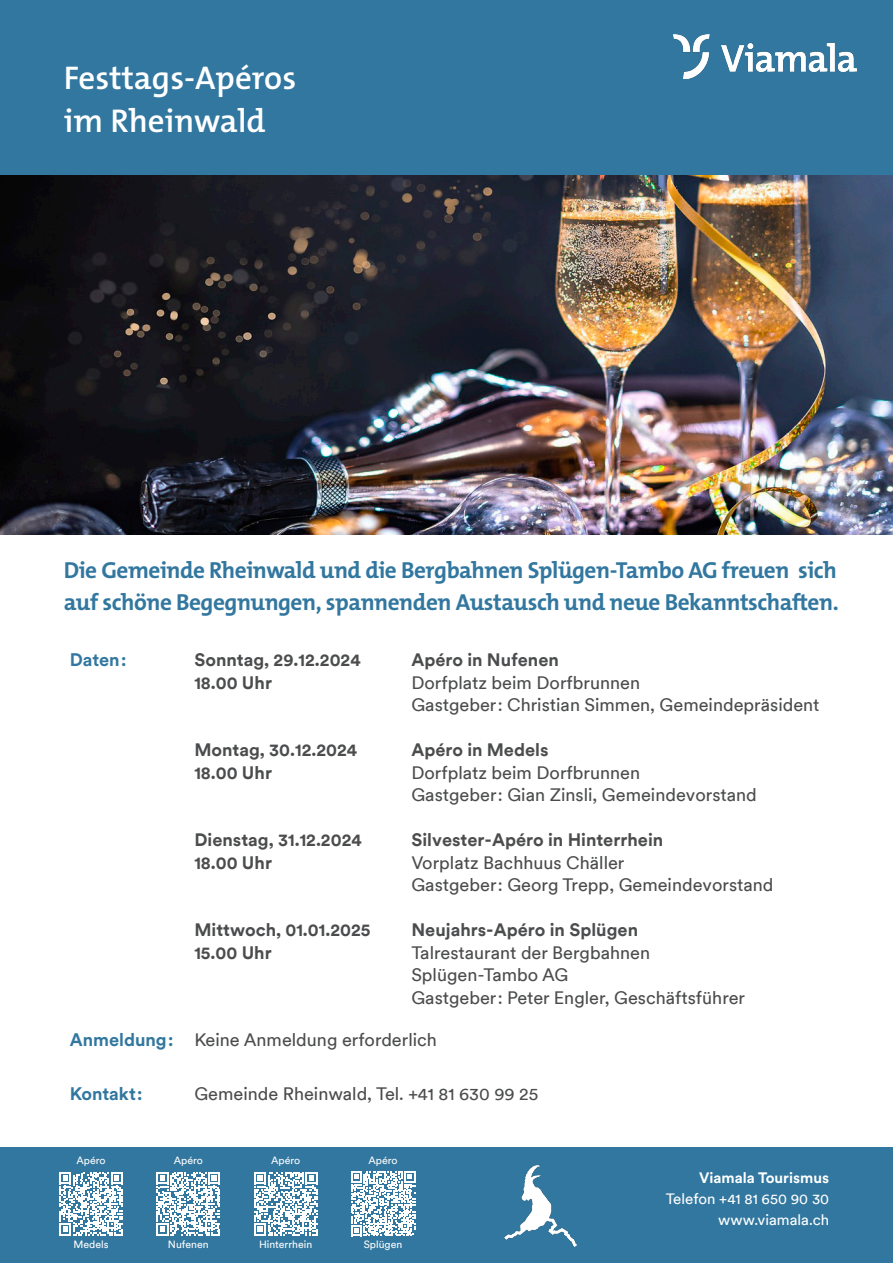
<style>
.page{position:relative;width:893px;height:1263px;background:#fff}
.page>*{position:absolute;margin:0;border:0;box-sizing:border-box;transform-origin:0 0}
.Absatzformat_1{font:600 33px "The Mix B W6";color:#fff}
.Absatzformat_1-2{font:700 23.25px/31.5px "The Mix B W7";letter-spacing:-.02em;color:#32779f}
.Absatzformat_5{font:18px/22.5px "Circulargraubuenden TT";color:#4b4c4d}
.Absatzformat_5-2{font:700 18px "Circulargraubuenden TT";color:#4b4c4d}
.Absatzformat_6{font:700 18px "Circulargraubuenden";color:#32779f}
.Absatzformat_5-3{font:700 17.25px "Circulargraubuenden TT";color:#4b4c4d}
.Absatzformat_9{font:700 15px "Circulargraubuenden";color:#fff}
.Absatzformat_1-3{font:15px "Circulargraubuenden TT";color:#fff}
.Absatzformat_1-4{font:14.4px "Circulargraubuenden TT";color:#fff}
.Absatzformat_1-5{font:10.5px "Circulargraubuenden TT";color:#fff}
.s1{font-size:17.25px}
.s2{font-size:18px}
.s3{font-weight:700}
.s4{font-size:15px}
</style>
<div class="page">
<div style="left:0;top:0;width:893px;height:174px;background:#32779f"></div>
<div style="left:0;top:1147px;width:893px;height:116px;background:#32779f"></div>
<svg style="left:59px;top:1172px;width:64px;height:63px"></svg>
<svg style="left:254px;top:1172px;width:63px;height:63px"></svg>
<svg style="left:157px;top:1172px;width:63px;height:63px"></svg>
<img style="left:673px;top:35px;width:184px;height:43px">
<img style="left:0;top:175px;width:893px;height:360px">
<svg style="left:351px;top:1171px;width:64px;height:65px"></svg>
<img style="left:505px;top:1165px;width:72px;height:81px">
<p class="Absatzformat_1" style="left:64px;top:57px;width:234px">Festtags-Apéros</p>
<p class="Absatzformat_1" style="left:64px;top:100px;width:203px">im Rheinwald</p>
<p class="Absatzformat_1-2" style="left:64px;top:555px;width:776px">Die Gemeinde Rheinwald und die Bergbahnen Splügen-Tambo AG freuen sich auf schöne Begegnungen, spannenden Austausch und neue Bekanntschaften.</p>
<p class="Absatzformat_6" style="left:70px;top:648px;width:58px">Daten:</p>
<p class="Absatzformat_5-2" style="left:194px;top:648px;width:168px">Sonntag, <span class="s1">29</span>.<span class="s1">12</span>.<span class="s1">2024</span></p>
<p class="Absatzformat_5-3" style="left:194px;top:671px;width:79px">18<span class="s2">.</span>00 <span class="s2">Uhr</span></p>
<p class="Absatzformat_5" style="left:411px;top:648px;width:410px"><span class="s3">Apéro in Nufenen<br></span>Dorfplatz beim Dorfbrunnen<br>Gastgeber: Christian Simmen, Gemeindepräsident</p>
<p class="Absatzformat_5" style="left:411px;top:738px;width:347px"><span class="s3">Apéro in Medels<br></span>Dorfplatz beim Dorfbrunnen<br>Gastgeber: Gian Zinsli, Gemeindevorstand</p>
<p class="Absatzformat_5" style="left:411px;top:828px;width:364px"><span class="s3">Silvester-Apéro in Hinterrhein<br></span>Vorplatz Bachhuus Chäller<br>Gastgeber: Georg Trepp, Gemeindevorstand</p>
<p class="Absatzformat_5" style="left:411px;top:918px;width:335px"><span class="s3">Neujahrs-Apéro in Splügen<br></span>Talrestaurant der Bergbahnen<br>Splügen-Tambo AG<br>Gastgeber: Peter Engler, Geschäftsführer</p>
<p class="Absatzformat_5-2" style="left:194px;top:738px;width:165px">Montag, <span class="s1">30</span>.<span class="s1">12</span>.<span class="s1">2024</span></p>
<p class="Absatzformat_5-3" style="left:194px;top:761px;width:79px">18<span class="s2">.</span>00 <span class="s2">Uhr</span></p>
<p class="Absatzformat_5-2" style="left:194px;top:828px;width:169px">Dienstag, <span class="s1">31</span>.<span class="s1">12</span>.<span class="s1">2024</span></p>
<p class="Absatzformat_5-3" style="left:194px;top:851px;width:79px">18<span class="s2">.</span>00 <span class="s2">Uhr</span></p>
<p class="Absatzformat_5-2" style="left:194px;top:918px;width:178px">Mittwoch, <span class="s1">01</span>.<span class="s1">01</span>.<span class="s1">2025</span></p>
<p class="Absatzformat_5-3" style="left:194px;top:941px;width:79px">15<span class="s2">.</span>00 <span class="s2">Uhr</span></p>
<p class="Absatzformat_6" style="left:70px;top:1028px;width:105px">Anmeldung:</p>
<p class="Absatzformat_5" style="left:194px;top:1028px;width:244px">Keine Anmeldung erforderlich</p>
<p class="Absatzformat_6" style="left:70px;top:1081px;width:74px">Kontakt:</p>
<p class="Absatzformat_5" style="left:194px;top:1081px;width:346px">Gemeinde Rheinwald, Tel. +<span class="s1">41 81 630 99 25</span></p>
<p class="Absatzformat_1-5" style="left:76px;top:1154px;width:31px">Apéro</p>
<p class="Absatzformat_1-5" style="left:174px;top:1154px;width:31px">Apéro</p>
<p class="Absatzformat_1-5" style="left:271px;top:1154px;width:31px">Apéro</p>
<p class="Absatzformat_1-5" style="left:74px;top:1238px;width:36px">Medels</p>
<p class="Absatzformat_1-5" style="left:168px;top:1238px;width:42px">Nufenen</p>
<p class="Absatzformat_1-5" style="left:259px;top:1238px;width:55px">Hinterrhein</p>
<p class="Absatzformat_1-5" style="left:368px;top:1154px;width:31px">Apéro</p>
<p class="Absatzformat_1-5" style="left:364px;top:1238px;width:40px">Splügen</p>
<p class="Absatzformat_9" style="left:699px;top:1168px;width:132px">Viamala Tourismus</p>
<p class="Absatzformat_1-4" style="left:666px;top:1189px;width:165px"><span class="s4">Telefon +</span>41 81 650 90 30</p>
<p class="Absatzformat_1-3" style="left:718px;top:1210px;width:112px">www.viamala.ch</p>
</div>
